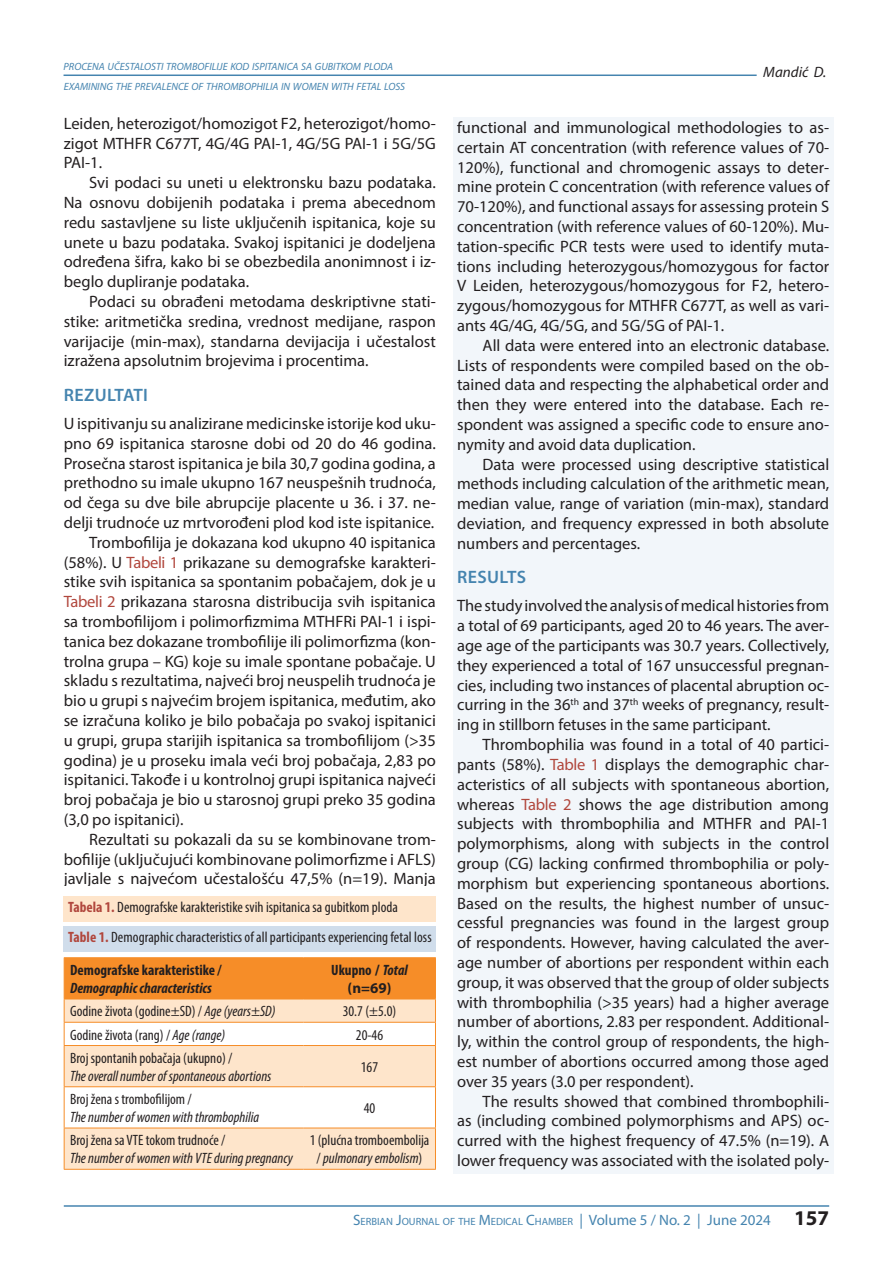
<style>
.page{position:relative;width:893px;height:1263px;background:#fff}
.page>*{position:absolute;margin:0;border:0;box-sizing:border-box;transform-origin:0 0}
.t1{font:600 18px "Myriad Pro";letter-spacing:.02em;color:#4584af}
.t2{font:16.5px/19.8px "Myriad Pro";color:#231f20;text-align:justify}
.t3{font:condensed 15px/29.7px "Myriad Pro";color:#231f20}
.t4{font:italic condensed 15px "Myriad Pro";color:#231f20}
.t5{font:700 condensed 15px "Myriad Pro";color:#231f20}
.t6{font:italic 700 condensed 15px "Myriad Pro";color:#231f20}
.t7{font:700 15px/18px "Myriad Pro";color:#231f20;text-align:center}
.t8{font:italic 15px "Myriad Pro";color:#231f20}
.t9{font:italic 10.5px/19.8px "Myriad Pro";color:#4584af}
.t10{font:10.5px "Myriad Pro";color:#4584af}
.s1{color:#b1473d}
.s2{font-weight:700;color:#b1473d}
.s3{font-stretch:condensed}
.s4{font-style:italic;font-stretch:condensed}
.s5{font-style:italic}
.s6{font-size:15px}
.s7{font-weight:700;font-size:21px;color:#231f20}
</style>
<div class="page">
<div style="left:453px;top:117px;width:380px;height:1057px;background:#f2f6fa"></div>
<hr style="left:64px;top:1205px;width:765px;height:2px;background:#4584af">
<hr style="left:64px;top:75px;width:693px;height:1px;background:#4584af">
<div style="left:64px;top:896px;width:372px;height:26px;background:#fee5cb"></div>
<div style="left:64px;top:926px;width:372px;height:25px;background:#d0ddeb"></div>
<svg style="left:65px;top:1046px;width:370px;height:123px;fill:#fee5cb"></svg>
<hr style="left:64px;top:957px;width:240px;height:1px;background:#f68d28">
<hr style="left:304px;top:957px;width:132px;height:1px;background:#f68d28">
<svg style="left:64px;top:958px;width:372px;height:87px"></svg>
<hr style="left:64px;top:1045px;width:240px;height:1px;background:#f68d28">
<hr style="left:64px;top:1046px;width:1px;height:40px;background:#f68d28">
<hr style="left:304px;top:1045px;width:132px;height:1px;background:#f68d28">
<hr style="left:435px;top:1046px;width:1px;height:40px;background:#f68d28">
<hr style="left:64px;top:1086px;width:240px;height:1px;background:#f68d28">
<hr style="left:64px;top:1087px;width:1px;height:41px;background:#f68d28">
<hr style="left:304px;top:1086px;width:132px;height:1px;background:#f68d28">
<hr style="left:435px;top:1087px;width:1px;height:41px;background:#f68d28">
<hr style="left:64px;top:1128px;width:240px;height:1px;background:#f68d28">
<hr style="left:64px;top:1128px;width:1px;height:41px;background:#f68d28">
<hr style="left:304px;top:1128px;width:132px;height:1px;background:#f68d28">
<hr style="left:435px;top:1128px;width:1px;height:41px;background:#f68d28">
<hr style="left:64px;top:1169px;width:240px;height:1px;background:#f68d28">
<hr style="left:304px;top:1169px;width:132px;height:1px;background:#f68d28">
<p class="t9" style="left:64px;top:57px;width:343px">PROCENA UČESTALOSTI TROMBOFILIJE KOD ISPITANICA SA GUBITKOM PLODA<br>EXAMINING THE PREVALENCE OF THROMBOPHILIA IN WOMEN WITH FETAL LOSS</p>
<p class="t2" style="left:64px;top:113px;width:374px">Leiden, heterozigot/homozigot F2, heterozigot/homo&shy;zigot MTHFR C677T, 4G/4G PAI-1, 4G/5G PAI-1 i 5G/5G PAI-1.</p>
<p class="t2" style="left:64px;top:172px;width:374px;text-indent:26px">Svi podaci su uneti u elektronsku bazu podataka.<br>Na osnovu dobijenih podataka i prema abecednom redu sastavljene su liste uključenih ispitanica, koje su unete u bazu podataka. Svakoj ispitanici je dodeljena određena šifra, kako bi se obezbedila anonimnost i iz&shy;beglo dupliranje podataka.</p>
<p class="t2" style="left:64px;top:291px;width:374px;text-indent:26px">Podaci su obrađeni metodama deskriptivne stati&shy;stike: aritmetička sredina, vrednost medijane, raspon varijacije (min-max), standarna devijacija i učestalost izražena apsolutnim brojevima i procentima.</p>
<p class="t1" style="left:64px;top:383px;width:86px">REZULTATI</p>
<p class="t2" style="left:64px;top:413px;width:374px">U ispitivanju su analizirane medicinske istorije kod uku-</p>
<p class="t2" style="left:64px;top:433px;width:374px">pno 69 ispitanica starosne dobi od 20 do 46 godina.</p>
<p class="t2" style="left:64px;top:453px;width:374px">Prosečna starost ispitanica je bila 30,7 godina godina, a</p>
<p class="t2" style="left:64px;top:473px;width:374px">prethodno su imale ukupno 167 neuspešnih trudnoća,</p>
<p class="t2" style="left:64px;top:492px;width:374px">od čega su dve bile abrupcije placente u 36. i 37. ne-</p>
<p class="t2" style="left:64px;top:512px;width:372px">delji trudnoće uz mrtvorođeni plod kod iste ispitanice.</p>
<p class="t2" style="left:89px;top:532px;width:348px">Trombofilija je dokazana kod ukupno 40 ispitanica</p>
<p class="t2" style="left:64px;top:552px;width:374px">(58%). U <span class="s1">Tabeli 1</span> prikazane su demografske karakteri-</p>
<p class="t2" style="left:64px;top:572px;width:374px">stike svih ispitanica sa spontanim pobačajem, dok je u</p>
<p class="t2" style="left:64px;top:591px;width:374px"><span class="s1">Tabeli 2</span> prikazana starosna distribucija svih ispitanica</p>
<p class="t2" style="left:64px;top:611px;width:374px">sa trombofilijom i polimorfizmima MTHFRi PAI-1 i ispi-</p>
<p class="t2" style="left:64px;top:631px;width:374px">tanica bez dokazane trombofilije ili polimorfizma (kon-</p>
<p class="t2" style="left:64px;top:651px;width:374px">trolna grupa – KG) koje su imale spontane pobačaje. U</p>
<p class="t2" style="left:64px;top:671px;width:374px">skladu s rezultatima, najveći broj neuspelih trudnoća je</p>
<p class="t2" style="left:64px;top:690px;width:374px">bio u grupi s najvećim brojem ispitanica, međutim, ako</p>
<p class="t2" style="left:64px;top:710px;width:374px">se izračuna koliko je bilo pobačaja po svakoj ispitanici</p>
<p class="t2" style="left:64px;top:730px;width:374px">u grupi, grupa starijih ispitanica sa trombofilijom (&gt;35</p>
<p class="t2" style="left:64px;top:750px;width:374px">godina) je u proseku imala veći broj pobačaja, 2,83 po</p>
<p class="t2" style="left:64px;top:770px;width:374px">ispitanici. Takođe i u kontrolnoj grupi ispitanica najveći</p>
<p class="t2" style="left:64px;top:789px;width:374px">broj pobačaja je bio u starosnoj grupi preko 35 godina</p>
<p class="t2" style="left:64px;top:809px;width:121px">(3,0 po ispitanici).</p>
<p class="t2" style="left:89px;top:829px;width:348px">Rezultati su pokazali da su se kombinovane trom-</p>
<p class="t2" style="left:64px;top:849px;width:374px">bofilije (uključujući kombinovane polimorfizme i AFLS)</p>
<p class="t2" style="left:64px;top:869px;width:374px">javljale s najvećom učestalošću 47,5% (n=19). Manja</p>
<p class="t3" style="left:68px;top:892px;width:365px"><span class="s2">Tabela 1.</span> Demografske karakteristike svih ispitanica sa gubitkom ploda<br><span class="s2">Table 1.</span> Demographic characteristics of all participants experiencing fetal loss</p>
<p class="t5" style="left:70px;top:961px;width:153px">Demografske karakteristike /</p>
<p class="t6" style="left:70px;top:980px;width:143px">Demographic characteristics</p>
<p class="t7" style="left:331px;top:960px;width:78px"><span class="s3">Ukupno</span> / <span class="s4">Total </span>(n=69)</p>
<p class="t3" style="left:70px;top:996px;width:207px">Godine života (godine±SD) / <span class="s5">Age (years±SD)</span></p>
<p class="t3" style="left:343px;top:996px;width:55px">30.7 (±5.0)</p>
<p class="t3" style="left:70px;top:1019px;width:157px">Godine života (rang) / <span class="s5">Age (range)</span></p>
<p class="t3" style="left:356px;top:1019px;width:29px">20-46</p>
<p class="t3" style="left:70px;top:1043px;width:164px">Broj spontanih pobačaja (ukupno) /</p>
<p class="t4" style="left:70px;top:1067px;width:203px">The overall number of spontaneous abortions</p>
<p class="t3" style="left:361px;top:1052px;width:19px">167</p>
<p class="t3" style="left:70px;top:1084px;width:123px">Broj žena s trombofilijom /</p>
<p class="t4" style="left:70px;top:1108px;width:191px">The number of women with thrombophilia</p>
<p class="t3" style="left:70px;top:1125px;width:157px">Broj žena sa VTE tokom trudnoće /</p>
<p class="t4" style="left:70px;top:1149px;width:224px">The number of women with VTE during pregnancy</p>
<p class="t3" style="left:364px;top:1093px;width:13px">40</p>
<p class="t3" style="left:310px;top:1131px;width:121px;line-height:18px;text-align:center">1 (plućna tromboembolija / <span class="s5">pulmonary embolism</span>)</p>
<p class="t8" style="left:763px;top:62px;width:65px">Mandić D.</p>
<p class="t2" style="left:457px;top:117px;width:374px">functional and immunological methodologies to as&shy;certain AT concentration (with reference values of 70- 120%), functional and chromogenic assays to deter&shy;mine protein C concentration (with reference values of 70-120%), and functional assays for assessing protein S concentration (with reference values of 60-120%). Mu&shy;tation-specific PCR tests were used to identify muta&shy;tions including heterozygous/homozygous for factor V Leiden, heterozygous/homozygous for F2, hetero&shy;zygous/homozygous for MTHFR C677T, as well as vari&shy;ants 4G/4G, 4G/5G, and 5G/5G of PAI-1.</p>
<p class="t2" style="left:457px;top:335px;width:374px;text-indent:26px">All data were entered into an electronic database.<br>Lists of respondents were compiled based on the ob&shy;tained data and respecting the alphabetical order and then they were entered into the database. Each re&shy;spondent was assigned a specific code to ensure ano&shy;nymity and avoid data duplication.</p>
<p class="t2" style="left:457px;top:454px;width:374px;text-indent:26px">Data were processed using descriptive statistical methods including calculation of the arithmetic mean, median value, range of variation (min-max), standard deviation, and frequency expressed in both absolute numbers and percentages.</p>
<p class="t1" style="left:457px;top:566px;width:70px">RESULTS</p>
<p class="t2" style="left:457px;top:596px;width:374px">The study involved the analysis of medical histories from a total of 69 participants, aged 20 to 46 years. The aver&shy;age age of the participants was 30.7 years. Collectively, they experienced a total of 167 unsuccessful pregnan&shy;cies, including two instances of placental abruption oc&shy;curring in the 36<sup>th</sup> and 37<sup>th</sup> weeks of pregnancy, result&shy;ing in stillborn fetuses in the same participant.</p>
<p class="t2" style="left:457px;top:734px;width:374px;text-indent:26px">Thrombophilia was found in a total of 40 partici&shy;pants (58%). <span class="s1">Table 1</span> displays the demographic char&shy;acteristics of all subjects with spontaneous abortion, whereas <span class="s1">Table 2</span> shows the age distribution among subjects with thrombophilia and MTHFR and PAI-1 polymorphisms, along with subjects in the control group (CG) lacking confirmed thrombophilia or poly&shy;morphism but experiencing spontaneous abortions.<br>Based on the results, the highest number of unsuc&shy;cessful pregnancies was found in the largest group of respondents. However, having calculated the aver&shy;age number of abortions per respondent within each group, it was observed that the group of older subjects with thrombophilia (&gt;35 years) had a higher average number of abortions, 2.83 per respondent. Additional&shy;ly, within the control group of respondents, the high&shy;est number of abortions occurred among those aged over 35 years (3.0 per respondent).</p>
<p class="t2" style="left:457px;top:1091px;width:374px;text-indent:26px">The results showed that combined thrombophili&shy;as (including combined polymorphisms and APS) oc&shy;curred with the highest frequency of 47.5% (n=19). A lower frequency was associated with the isolated poly-</p>
<p class="t10" style="left:353px;top:1215px;width:477px"><span class="s6">S</span>ERBIAN <span class="s6">J</span>OURNAL OF THE <span class="s6">M</span>EDICAL <span class="s6">C</span>HAMBER <span class="s6">| Volume 5 / No. 2 | June 2024</span> <span class="s7">157</span></p>
</div>
